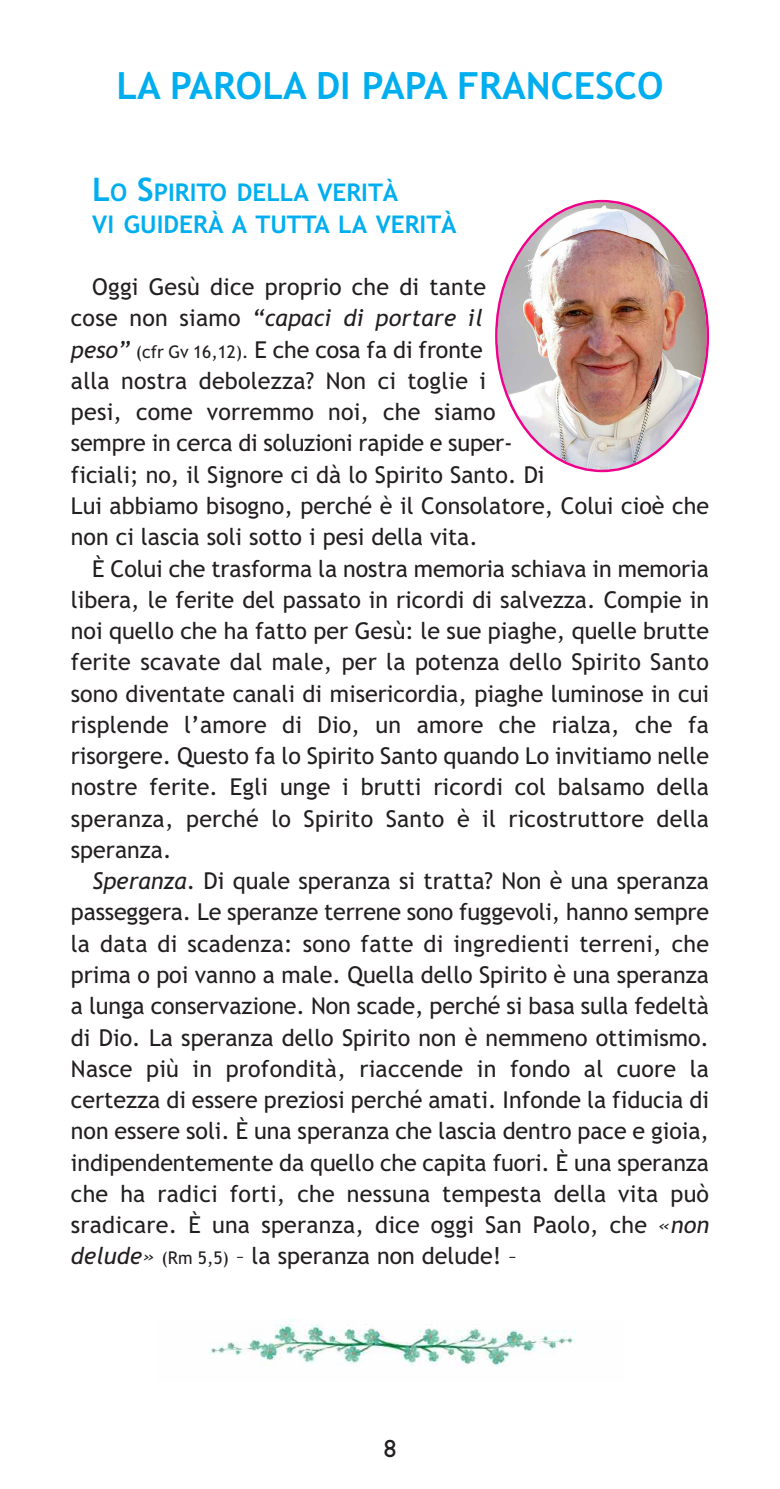
<style>
.page{position:relative;width:780px;height:1489px;background:#fff}
.page>*{position:absolute;margin:0;border:0;box-sizing:border-box;transform-origin:0 0}
.t1{font:700 37.5px "Trebuchet MS";color:#00aeef}
.t2{font:25px "Gill Sans";color:#231f20}
.t3{font:700 24.5px/31.2px "Trebuchet MS";color:#00aeef}
.t4{font:23.25px/31.2px "Trebuchet MS";color:#231f20;text-align:justify}
.s1{font-size:32.5px}
.s2{font-style:italic}
.s3{font-size:17.5px}
</style>
<div class="page">
<img style="left:495px;top:200px;width:214px;height:272px">
<img style="left:209px;top:1319px;width:366px;height:48px">
<h1 class="t1" style="left:116px;top:64px;width:548px">LA PAROLA DI PAPA FRANCESCO</h1>
<p class="t3" style="left:92px;top:177px;width:366px"><span class="s1">L</span>O <span class="s1">S</span>PIRITO DELLA VERITÀ<br>VI GUIDERÀ A TUTTA LA VERITÀ</p>
<p class="t4" style="left:71px;top:271px;width:639px;text-align:left;text-indent:21px">Oggi Gesù dice proprio che di tante<br>cose non siamo <span class="s2">“capaci di portare il<br>peso”</span> <span class="s3">(cfr Gv 16,12).</span> E che cosa fa di fronte<br>alla nostra debolezza? Non ci toglie i<br>pesi, come vorremmo noi, che siamo<br>sempre in cerca di soluzioni rapide e super-<br>ficiali; no, il Signore ci dà lo Spirito Santo. Di<br>Lui abbiamo bisogno, perché è il Consolatore, Colui cioè che non ci lascia soli sotto i pesi della vita.</p>
<p class="t4" style="left:71px;top:553px;width:639px;text-indent:21px">È Colui che trasforma la nostra memoria schiava in memoria libera, le ferite del passato in ricordi di salvezza. Compie in noi quello che ha fatto per Gesù: le sue piaghe, quelle brutte ferite scavate dal male, per la potenza dello Spirito Santo sono diventate canali di misericordia, piaghe luminose in cui risplende l’amore di Dio, un amore che rialza, che fa risorgere. Questo fa lo Spirito Santo quando Lo invitiamo nelle nostre ferite. Egli unge i brutti ricordi col balsamo della speranza, perché lo Spirito Santo è il ricostruttore della speranza.</p>
<p class="t4" style="left:71px;top:865px;width:639px;text-indent:21px"><span class="s2">Speranza</span>. Di quale speranza si tratta? Non è una speranza passeggera. Le speranze terrene sono fuggevoli, hanno sempre la data di scadenza: sono fatte di ingredienti terreni, che prima o poi vanno a male. Quella dello Spirito è una speranza a lunga conservazione. Non scade, perché si basa sulla fedeltà di Dio. La speranza dello Spirito non è nemmeno ottimismo.<br>Nasce più in profondità, riaccende in fondo al cuore la certezza di essere preziosi perché amati. Infonde la fiducia di non essere soli. È una speranza che lascia dentro pace e gioia, indipendentemente da quello che capita fuori. È una speranza che ha radici forti, che nessuna tempesta della vita può sradicare. È una speranza, dice oggi San Paolo, che <span class="s2">«non delude»</span> <span class="s3">(Rm 5,5)</span> – la speranza non delude! –</p>
<p class="t2" style="left:384px;top:1433px;width:14px">8</p>
</div>
